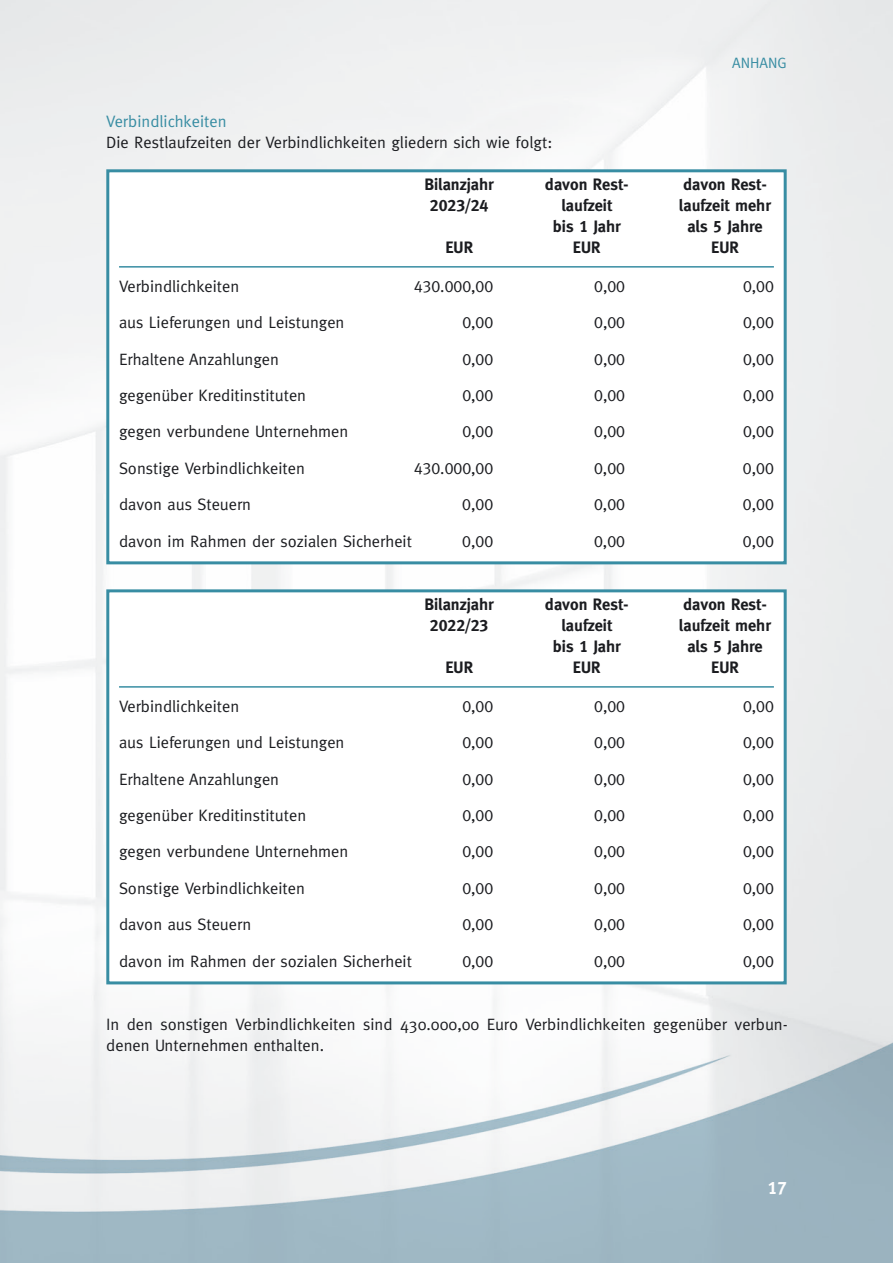
<style>
.page{position:relative;width:893px;height:1263px;background:#fff}
.page>*{position:absolute;margin:0;border:0;box-sizing:border-box;transform-origin:0 0}
.t1{font:18px "Meta Bold Caps";color:#fff}
.t2{font:16.5px/21px "Meta";color:#1b1c20}
.t3{font:16.5px "Meta Caps";color:#1b1c20}
.t4{font:700 16.5px "Meta";color:#1b1c20}
.t5{font:16.5px "Meta";color:#388da3}
.t6{font:16.5px "Meta Bold Caps";color:#1b1c20}
.t7{font:15px "Meta";color:#388da3}
.s1{font-family:"Meta Bold Caps";font-weight:400}
</style>
<div class="page">
<div style="left:106px;top:169px;width:681px;height:395px;background:#fff;border:3px solid #388da3"></div>
<hr style="left:119px;top:266px;width:655px;height:2px;background:#388da3">
<div style="left:106px;top:589px;width:681px;height:395px;background:#fff;border:3px solid #388da3"></div>
<hr style="left:119px;top:686px;width:655px;height:2px;background:#388da3">
<p class="t5" style="left:106px;top:112px;width:122px">Verbindlichkeiten</p>
<p class="t2" style="left:106px;top:132px;width:448px">Die Restlaufzeiten der Verbindlichkeiten gliedern sich wie folgt:</p>
<p class="t7" style="left:732px;top:54px;width:56px">ANHANG</p>
<p class="t4" style="left:425px;top:175px;width:71px">Bilanzjahr</p>
<p class="t4" style="left:545px;top:175px;width:82px">davon Rest-</p>
<p class="t4" style="left:683px;top:175px;width:84px">davon Rest-</p>
<p class="t6" style="left:430px;top:196px;width:60px">2023/24</p>
<p class="t4" style="left:561px;top:196px;width:52px">laufzeit</p>
<p class="t4" style="left:679px;top:196px;width:94px">laufzeit mehr</p>
<p class="t4" style="left:553px;top:217px;width:70px">bis <span class="s1">1</span> Jahr</p>
<p class="t4" style="left:687px;top:217px;width:77px">als <span class="s1">5</span> Jahre</p>
<p class="t4" style="left:445px;top:238px;width:29px">EUR</p>
<p class="t4" style="left:573px;top:238px;width:29px">EUR</p>
<p class="t4" style="left:711px;top:238px;width:29px">EUR</p>
<p class="t2" style="left:119px;top:275px;width:122px">Verbindlichkeiten</p>
<p class="t3" style="left:414px;top:277px;width:81px">430.000,00</p>
<p class="t3" style="left:594px;top:277px;width:32px">0,00</p>
<p class="t3" style="left:743px;top:277px;width:32px">0,00</p>
<p class="t2" style="left:119px;top:312px;width:227px">aus Lieferungen und Leistungen</p>
<p class="t3" style="left:462px;top:313px;width:32px">0,00</p>
<p class="t3" style="left:594px;top:313px;width:32px">0,00</p>
<p class="t3" style="left:743px;top:313px;width:32px">0,00</p>
<p class="t2" style="left:119px;top:348px;width:162px">Erhaltene Anzahlungen</p>
<p class="t3" style="left:462px;top:349px;width:32px">0,00</p>
<p class="t3" style="left:594px;top:349px;width:32px">0,00</p>
<p class="t3" style="left:743px;top:349px;width:32px">0,00</p>
<p class="t2" style="left:119px;top:385px;width:189px">gegenüber Kreditinstituten</p>
<p class="t3" style="left:462px;top:386px;width:32px">0,00</p>
<p class="t3" style="left:594px;top:386px;width:32px">0,00</p>
<p class="t3" style="left:743px;top:386px;width:32px">0,00</p>
<p class="t2" style="left:119px;top:421px;width:231px">gegen verbundene Unternehmen</p>
<p class="t3" style="left:462px;top:422px;width:32px">0,00</p>
<p class="t3" style="left:594px;top:422px;width:32px">0,00</p>
<p class="t3" style="left:743px;top:422px;width:32px">0,00</p>
<p class="t2" style="left:119px;top:457px;width:187px">Sonstige Verbindlichkeiten</p>
<p class="t3" style="left:414px;top:458px;width:81px">430.000,00</p>
<p class="t3" style="left:594px;top:458px;width:32px">0,00</p>
<p class="t3" style="left:743px;top:458px;width:32px">0,00</p>
<p class="t2" style="left:119px;top:494px;width:134px">davon aus Steuern</p>
<p class="t3" style="left:462px;top:495px;width:32px">0,00</p>
<p class="t3" style="left:594px;top:495px;width:32px">0,00</p>
<p class="t3" style="left:743px;top:495px;width:32px">0,00</p>
<p class="t2" style="left:119px;top:530px;width:294px">davon im Rahmen der sozialen Sicherheit</p>
<p class="t3" style="left:462px;top:531px;width:32px">0,00</p>
<p class="t3" style="left:594px;top:531px;width:32px">0,00</p>
<p class="t3" style="left:743px;top:531px;width:32px">0,00</p>
<p class="t4" style="left:425px;top:595px;width:71px">Bilanzjahr</p>
<p class="t4" style="left:545px;top:595px;width:82px">davon Rest-</p>
<p class="t4" style="left:683px;top:595px;width:84px">davon Rest-</p>
<p class="t6" style="left:430px;top:616px;width:60px">2022/23</p>
<p class="t4" style="left:561px;top:616px;width:52px">laufzeit</p>
<p class="t4" style="left:679px;top:616px;width:94px">laufzeit mehr</p>
<p class="t4" style="left:553px;top:637px;width:70px">bis <span class="s1">1</span> Jahr</p>
<p class="t4" style="left:687px;top:637px;width:77px">als <span class="s1">5</span> Jahre</p>
<p class="t4" style="left:445px;top:658px;width:29px">EUR</p>
<p class="t4" style="left:573px;top:658px;width:29px">EUR</p>
<p class="t4" style="left:711px;top:658px;width:29px">EUR</p>
<p class="t2" style="left:119px;top:695px;width:122px">Verbindlichkeiten</p>
<p class="t3" style="left:462px;top:697px;width:32px">0,00</p>
<p class="t3" style="left:594px;top:697px;width:32px">0,00</p>
<p class="t3" style="left:743px;top:697px;width:32px">0,00</p>
<p class="t2" style="left:119px;top:732px;width:227px">aus Lieferungen und Leistungen</p>
<p class="t3" style="left:462px;top:733px;width:32px">0,00</p>
<p class="t3" style="left:594px;top:733px;width:32px">0,00</p>
<p class="t3" style="left:743px;top:733px;width:32px">0,00</p>
<p class="t2" style="left:119px;top:768px;width:162px">Erhaltene Anzahlungen</p>
<p class="t3" style="left:462px;top:769px;width:32px">0,00</p>
<p class="t3" style="left:594px;top:769px;width:32px">0,00</p>
<p class="t3" style="left:743px;top:769px;width:32px">0,00</p>
<p class="t2" style="left:119px;top:805px;width:189px">gegenüber Kreditinstituten</p>
<p class="t3" style="left:462px;top:806px;width:32px">0,00</p>
<p class="t3" style="left:594px;top:806px;width:32px">0,00</p>
<p class="t3" style="left:743px;top:806px;width:32px">0,00</p>
<p class="t2" style="left:119px;top:841px;width:231px">gegen verbundene Unternehmen</p>
<p class="t3" style="left:462px;top:842px;width:32px">0,00</p>
<p class="t3" style="left:594px;top:842px;width:32px">0,00</p>
<p class="t3" style="left:743px;top:842px;width:32px">0,00</p>
<p class="t2" style="left:119px;top:877px;width:187px">Sonstige Verbindlichkeiten</p>
<p class="t3" style="left:462px;top:878px;width:32px">0,00</p>
<p class="t3" style="left:594px;top:878px;width:32px">0,00</p>
<p class="t3" style="left:743px;top:878px;width:32px">0,00</p>
<p class="t2" style="left:119px;top:914px;width:134px">davon aus Steuern</p>
<p class="t3" style="left:462px;top:915px;width:32px">0,00</p>
<p class="t3" style="left:594px;top:915px;width:32px">0,00</p>
<p class="t3" style="left:743px;top:915px;width:32px">0,00</p>
<p class="t2" style="left:119px;top:950px;width:294px">davon im Rahmen der sozialen Sicherheit</p>
<p class="t3" style="left:462px;top:951px;width:32px">0,00</p>
<p class="t3" style="left:594px;top:951px;width:32px">0,00</p>
<p class="t3" style="left:743px;top:951px;width:32px">0,00</p>
<p class="t2" style="left:106px;top:1014px;width:681px">In den sonstigen Verbindlichkeiten sind 430.000,00 Euro Verbindlichkeiten gegenüber verbun&shy;denen Unternehmen enthalten.</p>
<p class="t1" style="left:767px;top:1177px;width:21px">17</p>
</div>
